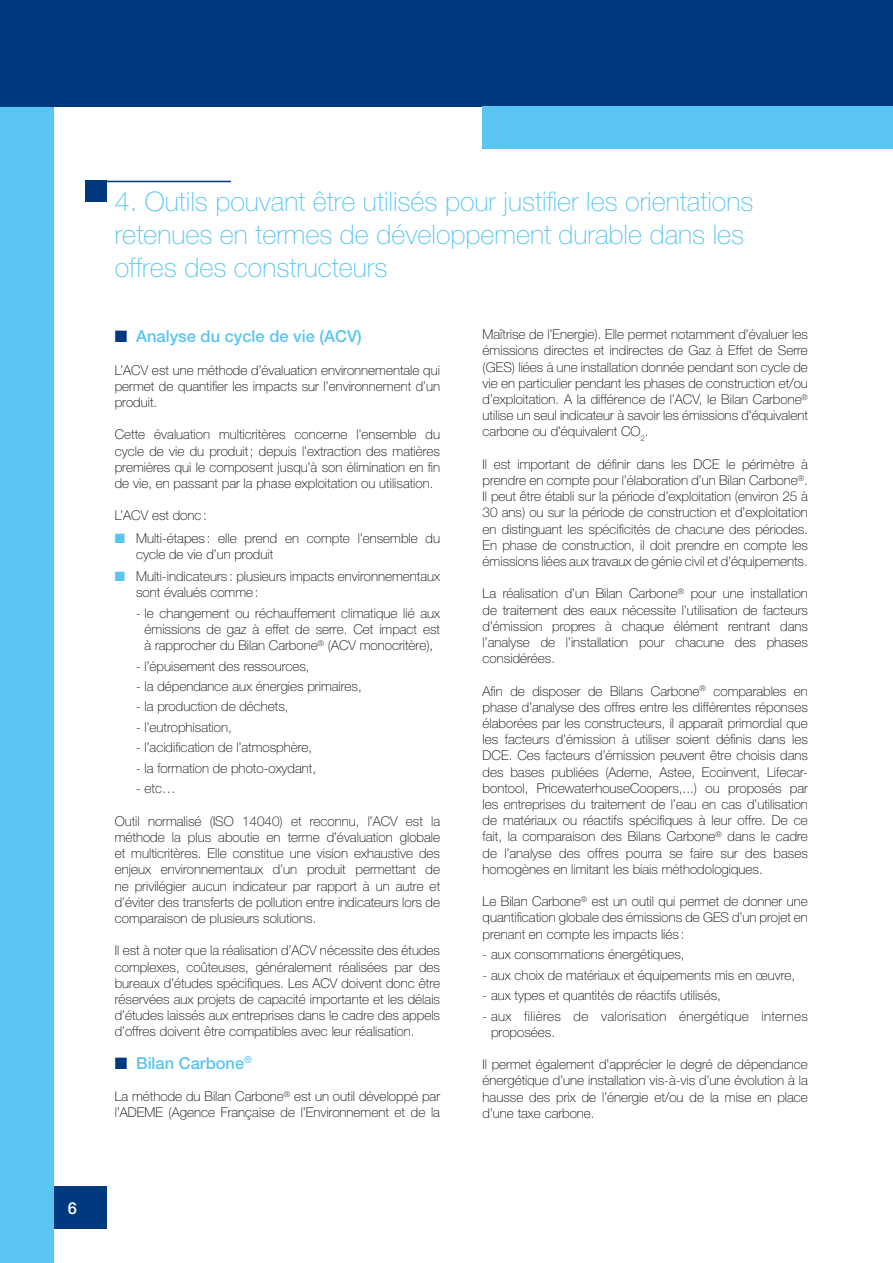
<style>
.page{position:relative;width:893px;height:1263px;background:#fff}
.page>*{position:absolute;margin:0;border:0;box-sizing:border-box;transform-origin:0 0}
.t1{font:100 27px/33px "Helvetica Neue LT Std";color:#5ac5f2}
.t2{font:500 16.5px "Helvetica Neue LT Std";color:#5ac5f2}
.t3{font:500 16.5px "Helvetica Neue LT Std";color:#fff}
.t4{font:100 13.5px/16.2px "Helvetica Neue LT Std";color:#000;text-align:justify}
.t5{font:100 13.5px/16.2px "Helvetica Neue LT Std";letter-spacing:.025em;color:#000}
.s1{color:#00397d}
.s2{color:#5ac5f2}
</style>
<div class="page">
<div style="left:0;top:1186px;width:106px;height:43px;background:#00397d"></div>
<div style="left:0;top:93px;width:53px;height:1170px;background:#5ac5f2"></div>
<div style="left:0;top:0;width:893px;height:106px;background:#00397d"></div>
<div style="left:483px;top:106px;width:410px;height:43px;background:#5ac5f2"></div>
<div style="left:85px;top:181px;width:21px;height:21px;background:#00397d"></div>
<hr style="left:86px;top:181px;width:145px;height:1px;background:#00397d">
<p class="t3" style="left:68px;top:1198px;width:11px">6</p>
<h1 class="t1" style="left:115px;top:184px;width:640px">4. Outils pouvant être utilisés pour justifier les orientations retenues en termes de développement durable dans les offres des constructeurs</h1>
<p class="t2" style="left:115px;top:326px;width:248px"><span class="s1">■</span> Analyse du cycle de vie (ACV)</p>
<p class="t4" style="left:115px;top:362px;width:327px">L’ACV est une méthode d’évaluation environnementale qui permet de quantifier les impacts sur l’environnement d’un produit.</p>
<p class="t4" style="left:115px;top:426px;width:327px">Cette évaluation multicritères concerne l’ensemble du cycle de vie du produit; depuis l’extraction des matières premières qui le composent jusqu’à son élimination en fin de vie, en passant par la phase exploitation ou utilisation.</p>
<p class="t4" style="left:115px;top:507px;width:94px">L’ACV est donc:</p>
<p class="t4" style="left:136px;top:530px;width:305px;text-indent:-21px"><span class="s2">■</span> Multi-étapes : elle prend en compte l’ensemble du cycle de vie d’un produit</p>
<p class="t4" style="left:136px;top:568px;width:306px;text-indent:-21px"><span class="s2">■</span> Multi-indicateurs : plusieurs impacts environnementaux sont évalués comme:</p>
<p class="t4" style="left:145px;top:605px;width:297px;text-indent:-9px">- le changement ou réchauffement climatique lié aux émissions de gaz à effet de serre. Cet impact est à rapprocher du Bilan Carbone<sup>®</sup> (ACV monocritère),</p>
<p class="t4" style="left:136px;top:658px;width:175px">- l’épuisement des ressources,</p>
<p class="t4" style="left:136px;top:678px;width:227px">- la dépendance aux énergies primaires,</p>
<p class="t4" style="left:136px;top:698px;width:154px">- la production de déchets,</p>
<p class="t4" style="left:136px;top:719px;width:97px">- l’eutrophisation,</p>
<p class="t4" style="left:136px;top:739px;width:178px">- l’acidification de l’atmosphère,</p>
<p class="t4" style="left:136px;top:760px;width:182px">- la formation de photo-oxydant,</p>
<p class="t4" style="left:136px;top:780px;width:41px">- etc…</p>
<p class="t4" style="left:115px;top:813px;width:327px">Outil normalisé (ISO 14040) et reconnu, l’ACV est la méthode la plus aboutie en terme d’évaluation globale et multicritères. Elle constitue une vision exhaustive des enjeux environnementaux d’un produit permettant de ne privilégier aucun indicateur par rapport à un autre et d’éviter des transferts de pollution entre indicateurs lors de comparaison de plusieurs solutions.</p>
<p class="t4" style="left:115px;top:942px;width:327px">Il est à noter que la réalisation d’ACV nécessite des études complexes, coûteuses, généralement réalisées par des bureaux d’études spécifiques. Les ACV doivent donc être réservées aux projets de capacité importante et les délais d’études laissés aux entreprises dans le cadre des appels d’offres doivent être compatibles avec leur réalisation.</p>
<p class="t2" style="left:115px;top:1053px;width:139px"><span class="s1">■</span> Bilan Carbone<sup>®</sup></p>
<p class="t4" style="left:115px;top:1088px;width:327px">La méthode du Bilan Carbone<sup>®</sup> est un outil développé par l’ADEME (Agence Française de l’Environnement et de la</p>
<p class="t4" style="left:483px;top:326px;width:327px">Maîtrise de l’Energie). Elle permet notamment d’évaluer les émissions directes et indirectes de Gaz à Effet de Serre (GES) liées à une installation donnée pendant son cycle de vie en particulier pendant les phases de construction et/ou d’exploitation. A la différence de l’ACV, le Bilan Carbone<sup>® </sup>utilise un seul indicateur à savoir les émissions d’équivalent carbone ou d’équivalent CO<sub>2</sub>.</p>
<p class="t4" style="left:483px;top:456px;width:327px">Il est important de définir dans les DCE le périmètre à prendre en compte pour l’élaboration d’un Bilan Carbone<sup>®</sup>.<br>Il peut être établi sur la période d’exploitation (environ 25 à 30 ans) ou sur la période de construction et d’exploitation en distinguant les spécificités de chacune des périodes.<br>En phase de construction, il doit prendre en compte les émissions liées aux travaux de génie civil et d’équipements.</p>
<p class="t4" style="left:483px;top:585px;width:327px">La réalisation d’un Bilan Carbone<sup>®</sup> pour une installation de traitement des eaux nécessite l’utilisation de facteurs d’émission propres à chaque élément rentrant dans l’analyse de l’installation pour chacune des phases considérées.</p>
<p class="t4" style="left:483px;top:683px;width:327px">Afin de disposer de Bilans Carbone<sup>®</sup> comparables en phase d’analyse des offres entre les différentes réponses élaborées par les constructeurs, il apparait primordial que les facteurs d’émission à utiliser soient définis dans les DCE. Ces facteurs d’émission peuvent être choisis dans des bases publiées (Ademe, Astee, Ecoinvent, Lifecar&shy;bontool, PricewaterhouseCoopers,...) ou proposés par les entreprises du traitement de l’eau en cas d’utilisation de matériaux ou réactifs spécifiques à leur offre. De ce fait, la comparaison des Bilans Carbone<sup>®</sup> dans le cadre de l’analyse des offres pourra se faire sur des bases homogènes en limitant les biais méthodologiques.</p>
<p class="t4" style="left:483px;top:893px;width:327px">Le Bilan Carbone<sup>®</sup> est un outil qui permet de donner une quantification globale des émissions de GES d’un projet en prenant en compte les impacts liés :</p>
<p class="t4" style="left:483px;top:946px;width:204px">- aux consommations énergétiques,</p>
<p class="t4" style="left:483px;top:967px;width:314px">- aux choix de matériaux et équipements mis en œuvre,</p>
<p class="t4" style="left:483px;top:987px;width:240px">- aux types et quantités de réactifs utilisés,</p>
<p class="t5" style="left:491px;top:1007px;width:318px;text-indent:-9px">- aux filières de valorisation énergétique internes proposées.</p>
<p class="t4" style="left:483px;top:1056px;width:327px">Il permet également d’apprécier le degré de dépendance énergétique d’une installation vis-à-vis d’une évolution à la hausse des prix de l’énergie et/ou de la mise en place d’une taxe carbone.</p>
</div>
